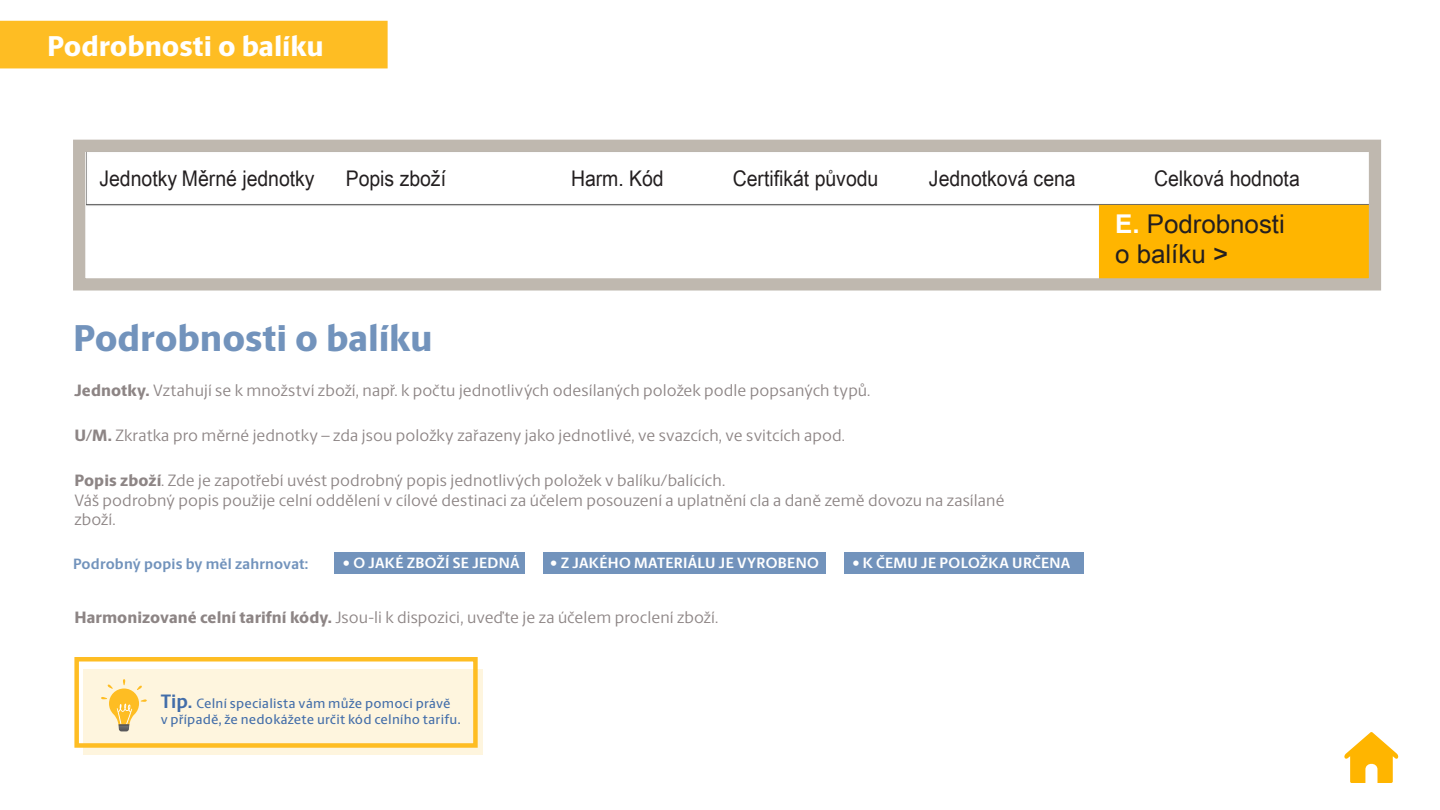
<style>
.page{position:relative;width:1440px;height:810px;background:#fff}
.page>*{position:absolute;margin:0;border:0;box-sizing:border-box;transform-origin:0 0}
.Large_Header{font:800 37.5px "UPS Berlingske Sans";letter-spacing:-.005em;color:#7293bc}
.t1{font:800 28.8px "UPS Berlingske Sans";letter-spacing:-.005em;color:#fff}
.Nav_Volume_Header{font:25.8px/30.2px "Arial Unicode MS";color:#231f20}
.Nav_Volume_Header-2{font:21.6px "Arial Unicode MS";color:#231f20;scale:.9 1}
.Large_Header-2{font:16.5px/19.5px "UPS Berlingske Sans";letter-spacing:.005em;color:#8d8585}
.Large_Header-3{font:700 15px "UPS Berlingske Sans";letter-spacing:.025em;color:#fff}
.Large_Header-4{font:700 15px "UPS Berlingske Sans";letter-spacing:.01em;color:#7293bc}
.Large_Header-5{font:500 13.5px/16.2px "UPS Berlingske Sans";letter-spacing:.015em;color:#426da9}
.s1{font-weight:800}
.s2{font-weight:700;font-size:19.5px}
.s3{font-weight:700;color:#fff}
</style>
<div class="page">
<div style="left:0;top:21px;width:388px;height:47px;background:#febd23"></div>
<img style="left:86px;top:153px;width:1282px;height:125px">
<div style="left:73px;top:140px;width:1308px;height:151px;border:12px solid #bfb8af"></div>
<div style="left:74px;top:657px;width:404px;height:91px;border:4px solid #febd23"></div>
<svg style="left:84px;top:669px;width:399px;height:86px;background:#fdf1d1"></svg>
<svg style="left:101px;top:679px;width:46px;height:52px;background:#f9de9e"></svg>
<div style="left:334px;top:552px;width:191px;height:22px;background:#7293bc"></div>
<div style="left:543px;top:552px;width:282px;height:22px;background:#7293bc"></div>
<div style="left:843px;top:552px;width:240px;height:22px;background:#7293bc"></div>
<svg style="left:1344px;top:732px;width:55px;height:51px"></svg>
<div style="left:1109px;top:215px;width:218px;height:59px;background:#ffb500"></div>
<div style="left:93px;top:154px;width:1263px;height:43px;background:#fff"></div>
<p class="t1" style="left:47px;top:24px;width:278px">Podrobnosti o balíku</p>
<p class="Nav_Volume_Header-2" style="left:99px;top:163px;width:241px">Jednotky Měrné jednotky</p>
<p class="Nav_Volume_Header-2" style="left:346px;top:163px;width:113px">Popis zboží</p>
<p class="Nav_Volume_Header-2" style="left:571px;top:163px;width:105px">Harm. Kód</p>
<p class="Nav_Volume_Header-2" style="left:733px;top:163px;width:163px">Certifikát původu</p>
<p class="Nav_Volume_Header-2" style="left:929px;top:163px;width:165px">Jednotková cena</p>
<p class="Nav_Volume_Header-2" style="left:1154px;top:163px;width:163px">Celková hodnota</p>
<p class="Large_Header" style="left:73px;top:311px;width:361px">Podrobnosti o balíku</p>
<p class="Large_Header-2" style="left:74px;top:380px;width:797px"><span class="s1">Jednotky.</span> Vztahují se k množství zboží, např. k počtu jednotlivých odesílaných položek podle popsaných typů.</p>
<p class="Large_Header-2" style="left:74px;top:425px;width:772px"><span class="s1">U/M.</span> Zkratka pro měrné jednotky – zda jsou položky zařazeny jako jednotlivé, ve svazcích, ve svitcích apod.</p>
<p class="Large_Header-2" style="left:74px;top:470px;width:931px"><span class="s1">Popis zboží</span>. Zde je zapotřebí uvést podrobný popis jednotlivých položek v balíku/balících.<br>Váš podrobný popis použije celní oddělení v cílové destinaci za účelem posouzení a uplatnění cla a daně země dovozu na zasílané zboží.</p>
<p class="Large_Header-4" style="left:73px;top:552px;width:237px">Podrobný popis by měl zahrnovat:</p>
<p class="Large_Header-3" style="left:343px;top:552px;width:178px">• O JAKÉ ZBOŽÍ SE JEDNÁ</p>
<p class="Large_Header-3" style="left:550px;top:552px;width:270px">• Z JAKÉHO MATERIÁLU JE VYROBENO</p>
<p class="Large_Header-3" style="left:852px;top:552px;width:220px">• K ČEMU JE POLOŽKA URČENA</p>
<p class="Large_Header-2" style="left:74px;top:607px;width:645px"><span class="s1">Harmonizované celní tarifní kódy.</span> Jsou-li k dispozici, uveďte je za účelem proclení zboží.</p>
<p class="Large_Header-5" style="left:161px;top:695px;width:301px"><span class="s2">Tip.</span> Celní specialista vám může pomoci právě v případě, že nedokážete určit kód celního tarifu.</p>
<p class="Nav_Volume_Header" style="left:1115px;top:209px;width:171px"><span class="s3">E.</span> Podrobnosti o balíku &gt;</p>
</div>
